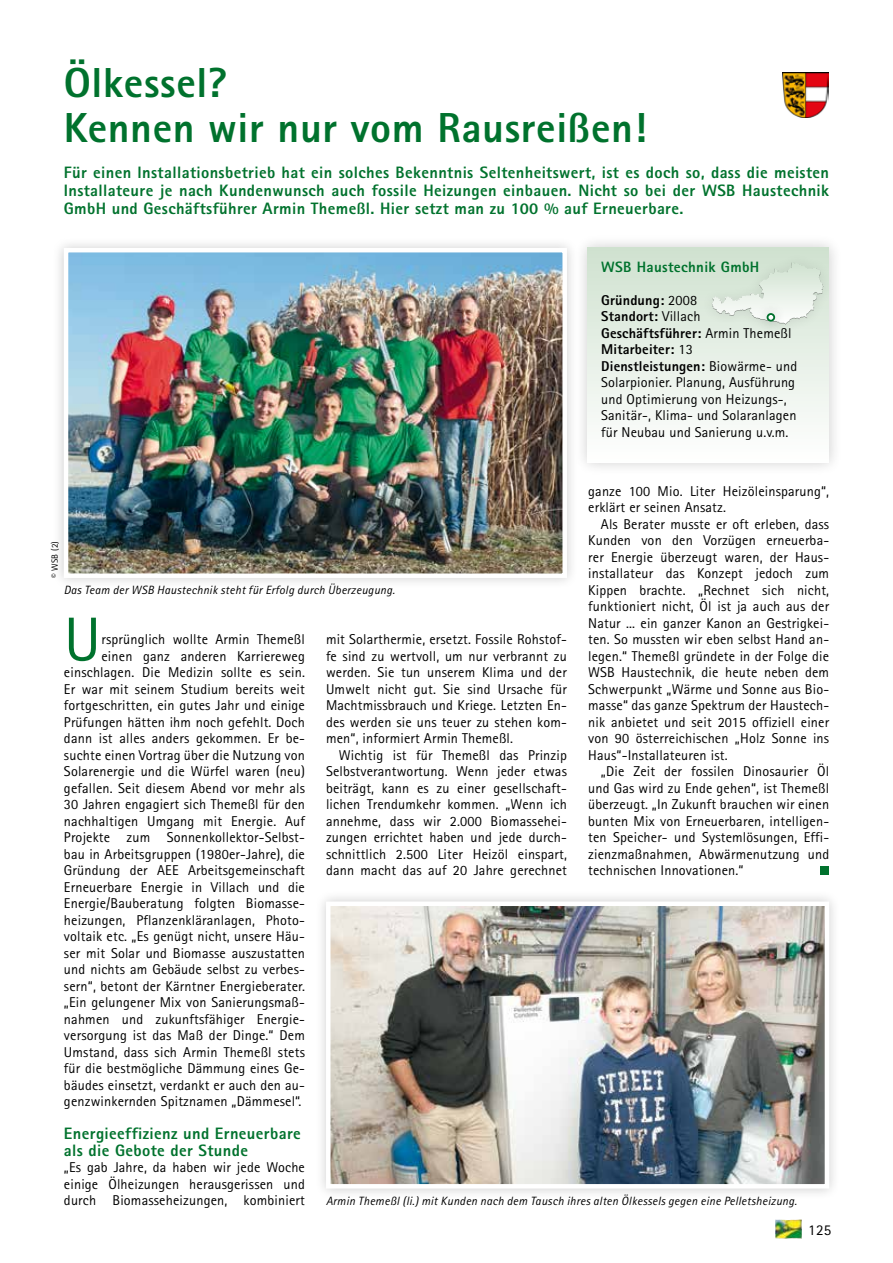
<style>
.page{position:relative;width:893px;height:1263px;background:#fff}
.page>*{position:absolute;margin:0;border:0;box-sizing:border-box;transform-origin:0 0}
.t1{font:62.1px "Rotis Sans Serif";color:#00722d}
.t2{font:800 42px/45px "Rotis Sans Serif";letter-spacing:.015em;color:#00722d}
.t3{font:800 16.5px/18px "Rotis Sans Serif";letter-spacing:.02em;color:#00722d;text-align:justify}
.t4{font:800 15px "Rotis Sans Serif";letter-spacing:.02em;color:#00722d}
.t5{font:15px "Rotis Sans Serif";color:#000}
.t6{font:14.25px/16.5px "Rotis Sans Serif";letter-spacing:.01em;color:#000;text-align:justify}
.t7{font:italic 12px "Rotis Sans Serif";letter-spacing:.02em;color:#000}
.t8{font:9px "Rotis Sans Serif";color:#000}
.s1{font-weight:800}
</style>
<div class="page">
<svg style="left:780px;top:1219px;width:20px;height:1px"></svg>
<div style="left:821px;top:866px;width:8px;height:9px;background:#00722d"></div>
<div style="left:52px;top:236px;width:527px;height:353px;background:#000;opacity:.2"></div>
<img style="left:69px;top:253px;width:493px;height:320px">
<div style="left:64px;top:248px;width:503px;height:330px;border:4px solid #fff"></div>
<div style="left:314px;top:890px;width:527px;height:310px;background:#000;opacity:.2"></div>
<img style="left:331px;top:906px;width:493px;height:277px">
<div style="left:326px;top:901px;width:503px;height:287px;border:4px solid #fff"></div>
<div style="left:574px;top:234px;width:268px;height:242px;background:#000;opacity:.2"></div>
<div style="left:588px;top:248px;width:241px;height:214px;background:linear-gradient(to bottom,#cfe1cf,#fefffe)"></div>
<div style="left:699px;top:250px;width:137px;height:87px;background:#000;opacity:.2"></div>
<div style="left:754px;top:300px;width:34px;height:34px;background:#e2ede2"></div>
<div style="left:756px;top:302px;width:30px;height:30px;background:#dde8dd"></div>
<svg style="left:712px;top:262px;width:112px;height:63px;background:#dce8dc"></svg>
<img style="left:782px;top:72px;width:46px;height:45px">
<h2 class="t2" style="left:64px;top:59px;width:584px">Ölkessel?<br>Kennen wir nur vom Rausreißen!</h2>
<p class="t3" style="left:64px;top:164px;width:767px">Für einen Installationsbetrieb hat ein solches Bekenntnis Seltenheitswert, ist es doch so, dass die meisten Installateure je nach Kundenwunsch auch fossile Heizungen einbauen. Nicht so bei der WSB Haustechnik GmbH und Geschäftsführer Armin Themeßl. Hier setzt man zu 100 % auf Erneuerbare.</p>
<p class="t4" style="left:601px;top:257px;width:160px">WSB Haustechnik GmbH</p>
<p class="t6" style="left:601px;top:291px;width:197px;text-align:left"><span class="s1">Gründung:</span> 2008<br><span class="s1">Standort:</span> Villach<br><span class="s1">Geschäftsführer:</span> Armin Themeßl<br><span class="s1">Mitarbeiter:</span> 13<br><span class="s1">Dienstleistungen:</span> Biowärme- und<br>Solarpionier. Planung, Ausführung und Optimierung von Heizungs-,<br>Sanitär-, Klima- und Solaranlagen für Neubau und Sanierung u.v.m.</p>
<p class="t6" style="left:588px;top:482px;width:242px">ganze 100 Mio. Liter Heizöleinsparung“, erklärt er seinen Ansatz.</p>
<p class="t6" style="left:588px;top:515px;width:242px;text-indent:13px">Als Berater musste er oft erleben, dass Kunden von den Vorzügen erneuerba&shy;rer Energie überzeugt waren, der Haus&shy;installateur das Konzept jedoch zum Kippen brachte. „Rechnet sich nicht, funktioniert nicht, Öl ist ja auch aus der Natur ... ein ganzer Kanon an Gestrigkei&shy;ten. So mussten wir eben selbst Hand an&shy;legen.“ Themeßl gründete in der Folge die WSB Haustechnik, die heute neben dem Schwerpunkt „Wärme und Sonne aus Bio&shy;masse“ das ganze Spektrum der Haustech&shy;nik anbietet und seit 2015 offiziell einer von 90 österreichischen „Holz Sonne ins Haus“-Installateuren ist.</p>
<p class="t6" style="left:588px;top:763px;width:242px;text-indent:13px">„Die Zeit der fossilen Dinosaurier Öl und Gas wird zu Ende gehen“, ist Themeßl überzeugt. „In Zukunft brauchen wir einen bunten Mix von Erneuerbaren, intelligen&shy;ten Speicher- und Systemlösungen, Effi&shy;zienzmaßnahmen, Abwärmenutzung und technischen Innovationen.“</p>
<p class="t8" style="left:50px;top:578px;width:38px;rotate:-90deg">© WSB (2)</p>
<p class="t7" style="left:64px;top:583px;width:333px">Das Team der WSB Haustechnik steht für Erfolg durch Überzeugung.</p>
<h1 class="t1" style="left:64px;top:603px;width:38px">U</h1>
<p class="t6" style="left:64px;top:631px;width:242px;text-align:right">rsprünglich wollte Armin Themeßl<br>einen ganz anderen Karriereweg einschlagen. Die Medizin sollte es sein.<br>Er war mit seinem Studium bereits weit fortgeschritten, ein gutes Jahr und einige Prüfungen hätten ihm noch gefehlt. Doch dann ist alles anders gekommen. Er be&shy;suchte einen Vortrag über die Nutzung von Solarenergie und die Würfel waren (neu) gefallen. Seit diesem Abend vor mehr als 30 Jahren engagiert sich Themeßl für den nachhaltigen Umgang mit Energie. Auf Projekte zum Sonnenkollektor-Selbst&shy;bau in Arbeitsgruppen (1980er-Jahre), die Gründung der AEE Arbeitsgemeinschaft Erneuerbare Energie in Villach und die Energie/Bauberatung folgten Biomasse&shy;heizungen, Pflanzenkläranlagen, Photo&shy;voltaik etc. „Es genügt nicht, unsere Häu&shy;ser mit Solar und Biomasse auszustatten und nichts am Gebäude selbst zu verbes&shy;sern“, betont der Kärntner Energieberater. „Ein gelungener Mix von Sanierungsmaß&shy;nahmen und zukunftsfähiger Energie&shy;versorgung ist das Maß der Dinge.“ Dem Umstand, dass sich Armin Themeßl stets für die bestmögliche Dämmung eines Ge&shy;bäudes einsetzt, verdankt er auch den au&shy;genzwinkernden Spitznamen „Dämmesel“.</p>
<p class="t3" style="left:64px;top:1125px;width:238px;line-height:16.5px">Energieeffizienz und Erneuerbare als die Gebote der Stunde</p>
<p class="t6" style="left:64px;top:1159px;width:242px">„Es gab Jahre, da haben wir jede Woche einige Ölheizungen herausgerissen und durch Biomasseheizungen, kombiniert</p>
<p class="t6" style="left:326px;top:631px;width:242px">mit Solarthermie, ersetzt. Fossile Rohstof&shy;fe sind zu wertvoll, um nur verbrannt zu werden. Sie tun unserem Klima und der Umwelt nicht gut. Sie sind Ursache für Machtmissbrauch und Kriege. Letzten En&shy;des werden sie uns teuer zu stehen kom&shy;men“, informiert Armin Themeßl.</p>
<p class="t6" style="left:326px;top:746px;width:242px;text-indent:13px">Wichtig ist für Themeßl das Prinzip Selbstverantwortung. Wenn jeder etwas beiträgt, kann es zu einer gesellschaft&shy;lichen Trendumkehr kommen. „Wenn ich annehme, dass wir 2.000 Biomassehei&shy;zungen errichtet haben und jede durch&shy;schnittlich 2.500 Liter Heizöl einspart, dann macht das auf 20 Jahre gerechnet</p>
<p class="t7" style="left:326px;top:1194px;width:472px">Armin Themeßl (li.) mit Kunden nach dem Tausch ihres alten Ölkessels gegen eine Pelletsheizung.</p>
<p class="t5" style="left:808px;top:1221px;width:25px">125</p>
</div>
